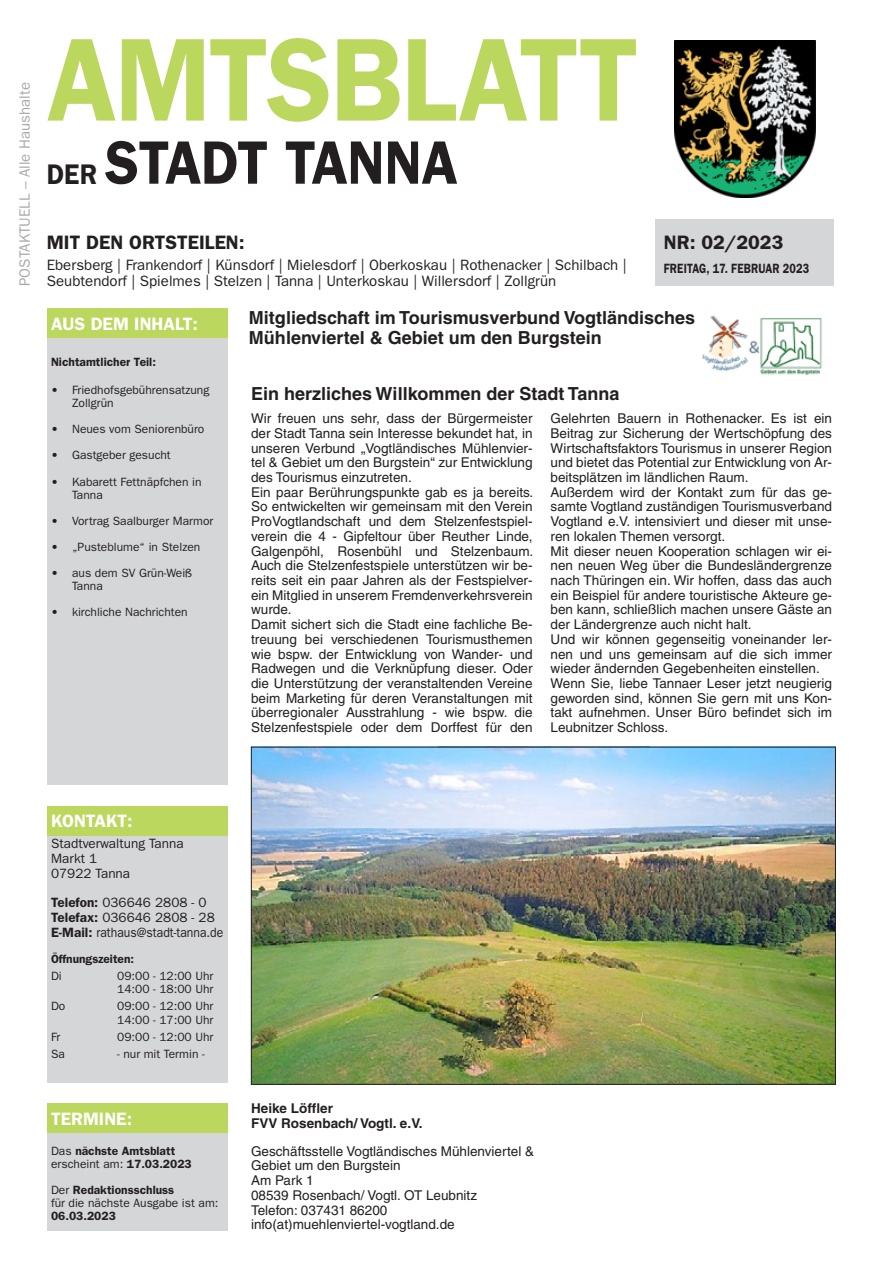
<style>
.page{position:relative;width:881px;height:1263px;background:#fff}
.page>*{position:absolute;margin:0;border:0;box-sizing:border-box;transform-origin:0 0}
.t1{font:600 118.5px "Franklin Gothic LT";letter-spacing:-.015em;color:#bbd75e;scale:.92 1}
.t2{font:600 61.5px "Franklin Gothic LT";letter-spacing:-.01em;color:#231f20;scale:.92 1}
.t3{font:600 19.5px "Franklin Gothic LT";color:#231f20}
.Überschrift{font:700 18px/19.6px "Helvetica LT";color:#231f20}
.Zwischenüberschrift{font:700 18px "Helvetica LT";color:#231f20}
.t4{font:600 18px "Franklin Gothic LT";color:#fff}
.t5{font:15px "Franklin Gothic LT";color:#231f20}
.Postaktuell{font:15px "Franklin Gothic LT";color:#a8a9ad}
.t6{font:13.5px/14.7px "Helvetica LT";color:#231f20;text-align:justify}
.t7{font:13.5px "Franklin Gothic LT";color:#231f20}
.t8{font:700 13.5px "Helvetica LT";color:#231f20}
.t9{font:13.5px "Franklin Gothic LT";color:#231f20;scale:.9 1}
.t10{font:600 13.5px "Franklin Gothic LT";letter-spacing:.01em;color:#231f20;scale:.8 1}
.Einzug_0_5{font:12px/13px "Franklin Gothic LT";color:#231f20}
.t11{font:600 12px "Franklin Gothic LT";color:#231f20}
.s1{font-size:28.5px}
.s2{font-weight:800}
.s3{font-weight:600}
.s4{font-weight:400}
</style>
<div class="page">
<div style="left:47px;top:308px;width:180px;height:476px;background:#d5d6d8"></div>
<img style="left:674px;top:40px;width:140px;height:158px">
<div style="left:655px;top:219px;width:178px;height:67px;background:#d5d6d8"></div>
<div style="left:47px;top:308px;width:180px;height:30px;background:#bbd75e"></div>
<div style="left:47px;top:1103px;width:180px;height:128px;background:#d5d6d8"></div>
<div style="left:47px;top:1103px;width:180px;height:30px;background:#bbd75e"></div>
<div style="left:47px;top:806px;width:180px;height:276px;background:#d5d6d8"></div>
<div style="left:47px;top:806px;width:180px;height:30px;background:#bbd75e"></div>
<img style="left:702px;top:315px;width:120px;height:61px">
<img style="left:253px;top:749px;width:580px;height:333px">
<p class="Postaktuell" style="left:16px;top:286px;width:205px;rotate:-90deg">POSTAKTUELL – Alle Haushalte</p>
<p class="t1" style="left:47px;top:10px;width:644px">AMTSBLATT</p>
<p class="t2" style="left:47px;top:126px;width:448px"><span class="s1">DER</span> STADT TANNA</p>
<p class="t3" style="left:47px;top:230px;width:199px">MIT DEN ORTSTEILEN:</p>
<p class="t3" style="left:663px;top:230px;width:121px">NR: 02/2023</p>
<p class="t10" style="left:663px;top:261px;width:183px">FREITAG, 17. FEBRUAR 2023</p>
<p class="t5" style="left:47px;top:256px;width:581px">Ebersberg | Frankendorf | Künsdorf | Mielesdorf | Oberkoskau | Rothenacker | Schilbach |</p>
<p class="t5" style="left:47px;top:272px;width:511px">Seubtendorf | Spielmes | Stelzen | Tanna | Unterkoskau | Willersdorf | Zollgrün</p>
<p class="t4" style="left:51px;top:313px;width:148px">AUS DEM INHALT:</p>
<p class="t11" style="left:51px;top:355px;width:106px">Nichtamtlicher Teil:</p>
<p class="Einzug_0_5" style="left:72px;top:383px;width:139px;text-indent:-21px"><span class="s2">•</span> Friedhofsgebührensatzung<br>Zollgrün</p>
<p class="Einzug_0_5" style="left:51px;top:423px;width:155px"><span class="s2">•</span> Neues vom Seniorenbüro</p>
<p class="Einzug_0_5" style="left:51px;top:449px;width:121px"><span class="s2">•</span> Gastgeber gesucht</p>
<p class="Einzug_0_5" style="left:72px;top:475px;width:131px;text-indent:-21px"><span class="s2">•</span> Kabarett Fettnäpfchen in<br>Tanna</p>
<p class="Einzug_0_5" style="left:51px;top:514px;width:164px"><span class="s2">•</span> Vortrag Saalburger Marmor</p>
<p class="Einzug_0_5" style="left:51px;top:540px;width:151px"><span class="s2">•</span> „Pusteblume“ in Stelzen</p>
<p class="Einzug_0_5" style="left:72px;top:567px;width:121px;text-indent:-21px"><span class="s2">•</span> aus dem SV Grün-Weiß<br>Tanna</p>
<p class="Einzug_0_5" style="left:51px;top:606px;width:138px"><span class="s2">•</span> kirchliche Nachrichten</p>
<p class="Überschrift" style="left:249px;top:308px;width:447px">Mitgliedschaft im Tourismusverbund Vogtländisches<br>Mühlenviertel &amp; Gebiet um den Burgstein</p>
<p class="Zwischenüberschrift" style="left:251px;top:383px;width:369px">Ein herzliches Willkommen der Stadt Tanna</p>
<p class="t6" style="left:251px;top:411px;width:283px">Wir freuen uns sehr, dass der Bürgermeister der Stadt Tanna sein Interesse bekundet hat, in unseren Verbund „Vogtländisches Mühlenvier&shy;tel &amp; Gebiet um den Burgstein“ zur Entwicklung des Tourismus einzutreten.</p>
<p class="t6" style="left:251px;top:485px;width:284px">Ein paar Berührungspunkte gab es ja bereits.<br>So entwickelten wir gemeinsam mit den Verein ProVogtlandschaft und dem Stelzenfestspiel&shy;verein die 4 - Gipfeltour über Reuther Linde, Galgenpöhl, Rosenbühl und Stelzenbaum.<br>Auch die Stelzenfestspiele unterstützen wir be&shy;reits seit ein paar Jahren als der Festspielver&shy;ein Mitglied in unserem Fremdenverkehrsverein wurde.</p>
<p class="t6" style="left:251px;top:617px;width:283px">Damit sichert sich die Stadt eine fachliche Be&shy;treuung bei verschiedenen Tourismusthemen wie bspw. der Entwicklung von Wander- und Radwegen und die Verknüpfung dieser. Oder die Unterstützung der veranstaltenden Vereine beim Marketing für deren Veranstaltungen mit überregionaler Ausstrahlung - wie bspw. die Stelzenfestspiele oder dem Dorffest für den</p>
<p class="t6" style="left:550px;top:411px;width:283px">Gelehrten Bauern in Rothenacker. Es ist ein Beitrag zur Sicherung der Wertschöpfung des Wirtschaftsfaktors Tourismus in unserer Region und bietet das Potential zur Entwicklung von Ar&shy;beitsplätzen im ländlichen Raum.</p>
<p class="t6" style="left:550px;top:485px;width:283px">Außerdem wird der Kontakt zum für das ge&shy;samte Vogtland zuständigen Tourismusverband Vogtland e.V. intensiviert und dieser mit unse&shy;ren lokalen Themen versorgt.</p>
<p class="t6" style="left:550px;top:543px;width:283px">Mit dieser neuen Kooperation schlagen wir ei&shy;nen neuen Weg über die Bundesländergrenze nach Thüringen ein. Wir hoffen, dass das auch ein Beispiel für andere touristische Akteure ge&shy;ben kann, schließlich machen unsere Gäste an der Ländergrenze auch nicht halt.</p>
<p class="t6" style="left:550px;top:632px;width:283px">Und wir können gegenseitig voneinander ler&shy;nen und uns gemeinsam auf die sich immer wieder ändernden Gegebenheiten einstellen.</p>
<p class="t6" style="left:550px;top:676px;width:283px">Wenn Sie, liebe Tannaer Leser jetzt neugierig geworden sind, können Sie gern mit uns Kon&shy;takt aufnehmen. Unser Büro befindet sich im Leubnitzer Schloss.</p>
<p class="t4" style="left:51px;top:811px;width:83px">KONTAKT:</p>
<p class="t7" style="left:51px;top:836px;width:134px">Stadtverwaltung Tanna</p>
<p class="t7" style="left:51px;top:850px;width:48px">Markt 1</p>
<p class="t7" style="left:51px;top:865px;width:81px">07922 Tanna</p>
<p class="t7" style="left:51px;top:895px;width:157px"><span class="s3">Telefon:</span> 036646 2808 - 0</p>
<p class="t7" style="left:51px;top:909px;width:165px"><span class="s3">Telefax:</span> 036646 2808 - 28</p>
<p class="t9" style="left:51px;top:924px;width:193px"><span class="s3">E-Mail:</span> rathaus@stadt-tanna.de</p>
<p class="t11" style="left:51px;top:951px;width:85px">Öffnungszeiten:</p>
<p class="Einzug_0_5" style="left:51px;top:969px;width:12px">Di</p>
<p class="Einzug_0_5" style="left:117px;top:969px;width:98px">09:00 - 12:00 Uhr</p>
<p class="Einzug_0_5" style="left:117px;top:982px;width:98px">14:00 - 18:00 Uhr</p>
<p class="Einzug_0_5" style="left:51px;top:1000px;width:16px">Do</p>
<p class="Einzug_0_5" style="left:117px;top:1000px;width:98px">09:00 - 12:00 Uhr</p>
<p class="Einzug_0_5" style="left:117px;top:1013px;width:98px">14:00 - 17:00 Uhr</p>
<p class="Einzug_0_5" style="left:51px;top:1030px;width:11px">Fr</p>
<p class="Einzug_0_5" style="left:117px;top:1030px;width:98px">09:00 - 12:00 Uhr</p>
<p class="Einzug_0_5" style="left:51px;top:1048px;width:15px">Sa</p>
<p class="Einzug_0_5" style="left:117px;top:1048px;width:89px">- nur mit Termin -</p>
<p class="t4" style="left:51px;top:1108px;width:82px">TERMINE:</p>
<p class="t11" style="left:51px;top:1143px;width:126px"><span class="s4">Das</span> nächste Amtsblatt</p>
<p class="Einzug_0_5" style="left:51px;top:1157px;width:142px">erscheint am: <span class="s3">17.03.2023</span></p>
<p class="t11" style="left:51px;top:1182px;width:125px"><span class="s4">Der</span> Redaktionsschluss</p>
<p class="Einzug_0_5" style="left:51px;top:1196px;width:169px">für die nächste Ausgabe ist am:</p>
<p class="t11" style="left:51px;top:1209px;width:66px">06.03.2023</p>
<p class="t8" style="left:251px;top:1100px;width:83px">Heike Löffler</p>
<p class="t8" style="left:251px;top:1114px;width:173px">FVV Rosenbach/ Vogtl. e.V.</p>
<p class="t6" style="left:251px;top:1143px;width:284px">Geschäftsstelle Vogtländisches Mühlenviertel &amp;</p>
<p class="t6" style="left:251px;top:1158px;width:151px">Gebiet um den Burgstein</p>
<p class="t6" style="left:251px;top:1173px;width:64px">Am Park 1</p>
<p class="t6" style="left:251px;top:1188px;width:227px">08539 Rosenbach/ Vogtl. OT Leubnitz</p>
<p class="t6" style="left:251px;top:1202px;width:138px">Telefon: 037431 86200</p>
<p class="t6" style="left:251px;top:1217px;width:205px">info(at)muehlenviertel-vogtland.de</p>
</div>
